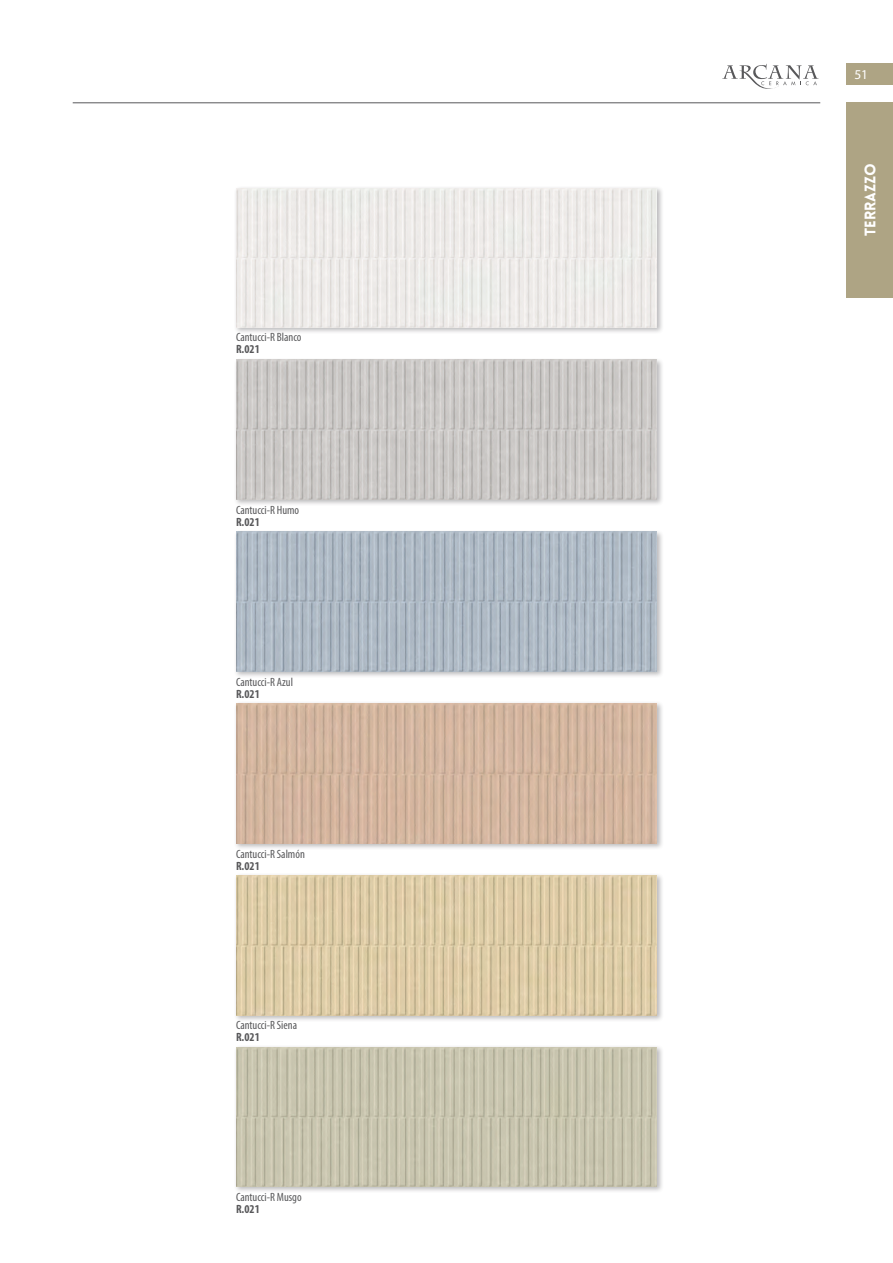
<style>
.page{position:relative;width:893px;height:1263px;background:#fff}
.page>*{position:absolute;margin:0;border:0;box-sizing:border-box;transform-origin:0 0}
.t1{font:900 15px "Lovelo";color:#fff}
.t2{font:13.5px "Myriad Pro";color:#fff}
.t3{font:condensed 12px "Myriad Pro";color:#58585a}
.t4{font:700 condensed 12px "Myriad Pro";color:#58585a}
</style>
<div class="page">
<svg style="left:722px;top:64px;width:97px;height:25px"></svg>
<div style="left:233px;top:186px;width:431px;height:149px;background:#1a171c;opacity:.3"></div>
<img style="left:236px;top:188px;width:421px;height:140px">
<div style="left:233px;top:701px;width:431px;height:149px;background:#1a171c;opacity:.3"></div>
<img style="left:236px;top:704px;width:421px;height:139px">
<div style="left:233px;top:357px;width:431px;height:149px;background:#1a171c;opacity:.3"></div>
<img style="left:236px;top:360px;width:421px;height:140px">
<div style="left:233px;top:873px;width:431px;height:149px;background:#1a171c;opacity:.3"></div>
<img style="left:236px;top:875px;width:421px;height:140px">
<div style="left:233px;top:529px;width:431px;height:149px;background:#1a171c;opacity:.3"></div>
<img style="left:236px;top:532px;width:421px;height:139px">
<div style="left:233px;top:1045px;width:431px;height:149px;background:#1a171c;opacity:.3"></div>
<img style="left:236px;top:1047px;width:421px;height:140px">
<div style="left:846px;top:64px;width:47px;height:21px;background:#aea484"></div>
<div style="left:846px;top:102px;width:47px;height:196px;background:#aea484"></div>
<hr style="left:73px;top:102px;width:747px;height:1px;background:#58585a">
<p class="t3" style="left:236px;top:330px;width:67px">Cantucci-R Blanco</p>
<p class="t4" style="left:236px;top:342px;width:25px">R.021</p>
<p class="t3" style="left:236px;top:503px;width:65px">Cantucci-R Humo</p>
<p class="t4" style="left:236px;top:514px;width:25px">R.021</p>
<p class="t3" style="left:236px;top:674px;width:59px">Cantucci-R Azul</p>
<p class="t4" style="left:236px;top:686px;width:25px">R.021</p>
<p class="t3" style="left:236px;top:846px;width:70px">Cantucci-R Salmón</p>
<p class="t4" style="left:236px;top:858px;width:25px">R.021</p>
<p class="t3" style="left:236px;top:1018px;width:63px">Cantucci-R Siena</p>
<p class="t4" style="left:236px;top:1030px;width:25px">R.021</p>
<p class="t3" style="left:236px;top:1190px;width:67px">Cantucci-R Musgo</p>
<p class="t4" style="left:236px;top:1202px;width:25px">R.021</p>
<p class="t2" style="left:854px;top:67px;width:15px">51</p>
<p class="t1" style="left:861px;top:236px;width:76px;rotate:-90deg">TERRAZZO</p>
</div>
